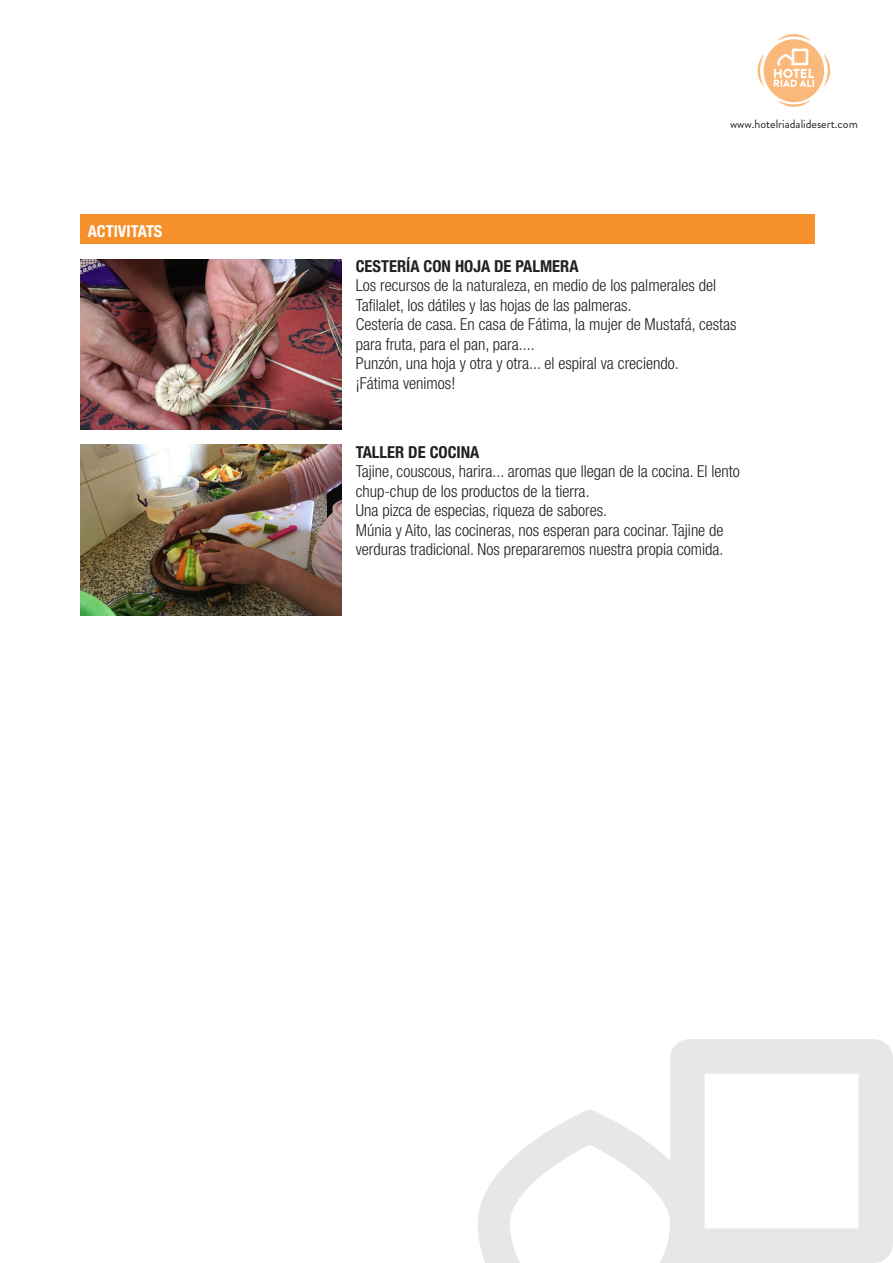
<style>
.page{position:relative;width:893px;height:1263px;background:#fff}
.page>*{position:absolute;margin:0;border:0;box-sizing:border-box;transform-origin:0 0}
.t1{font:300 condensed 16.5px/19.5px "Helvetica Neue";color:#231f20}
.t2{font:700 condensed 16.5px "Helvetica Neue";color:#231f20}
.t3{font:700 condensed 16.5px "Helvetica Neue";color:#fff}
.t4{font:12px "Brandon Grotesque";color:#231f20}
</style>
<div class="page">
<img style="left:81px;top:445px;width:261px;height:170px">
<img style="left:81px;top:259px;width:261px;height:170px">
<svg style="left:478px;top:1039px;width:415px;height:224px"></svg>
<div style="left:81px;top:214px;width:734px;height:29px;background:#f5902b"></div>
<svg style="left:757px;top:34px;width:74px;height:73px"></svg>
<p class="t3" style="left:88px;top:221px;width:76px">ACTIVITATS</p>
<p class="t4" style="left:730px;top:115px;width:129px">www.hotelriadalidesert.com</p>
<p class="t2" style="left:356px;top:256px;width:224px">CESTERÍA CON HOJA DE PALMERA</p>
<p class="t1" style="left:356px;top:276px;width:362px">Los recursos de la naturaleza, en medio de los palmerales del<br>Tafilalet, los dátiles y las hojas de las palmeras.</p>
<p class="t1" style="left:356px;top:315px;width:382px">Cestería de casa. En casa de Fátima, la mujer de Mustafá, cestas para fruta, para el pan, para....</p>
<p class="t1" style="left:356px;top:354px;width:324px">Punzón, una hoja y otra y otra... el espiral va creciendo.</p>
<p class="t1" style="left:356px;top:373px;width:101px">¡Fátima venimos!</p>
<p class="t2" style="left:356px;top:442px;width:125px">TALLER DE COCINA</p>
<p class="t1" style="left:356px;top:461px;width:385px">Tajine, couscous, harira... aromas que llegan de la cocina. El lento chup-chup de los productos de la tierra.</p>
<p class="t1" style="left:356px;top:500px;width:253px">Una pizca de especias, riqueza de sabores.</p>
<p class="t1" style="left:356px;top:520px;width:369px">Múnia y Aito, las cocineras, nos esperan para cocinar. Tajine de verduras tradicional. Nos prepararemos nuestra propia comida.</p>
</div>
